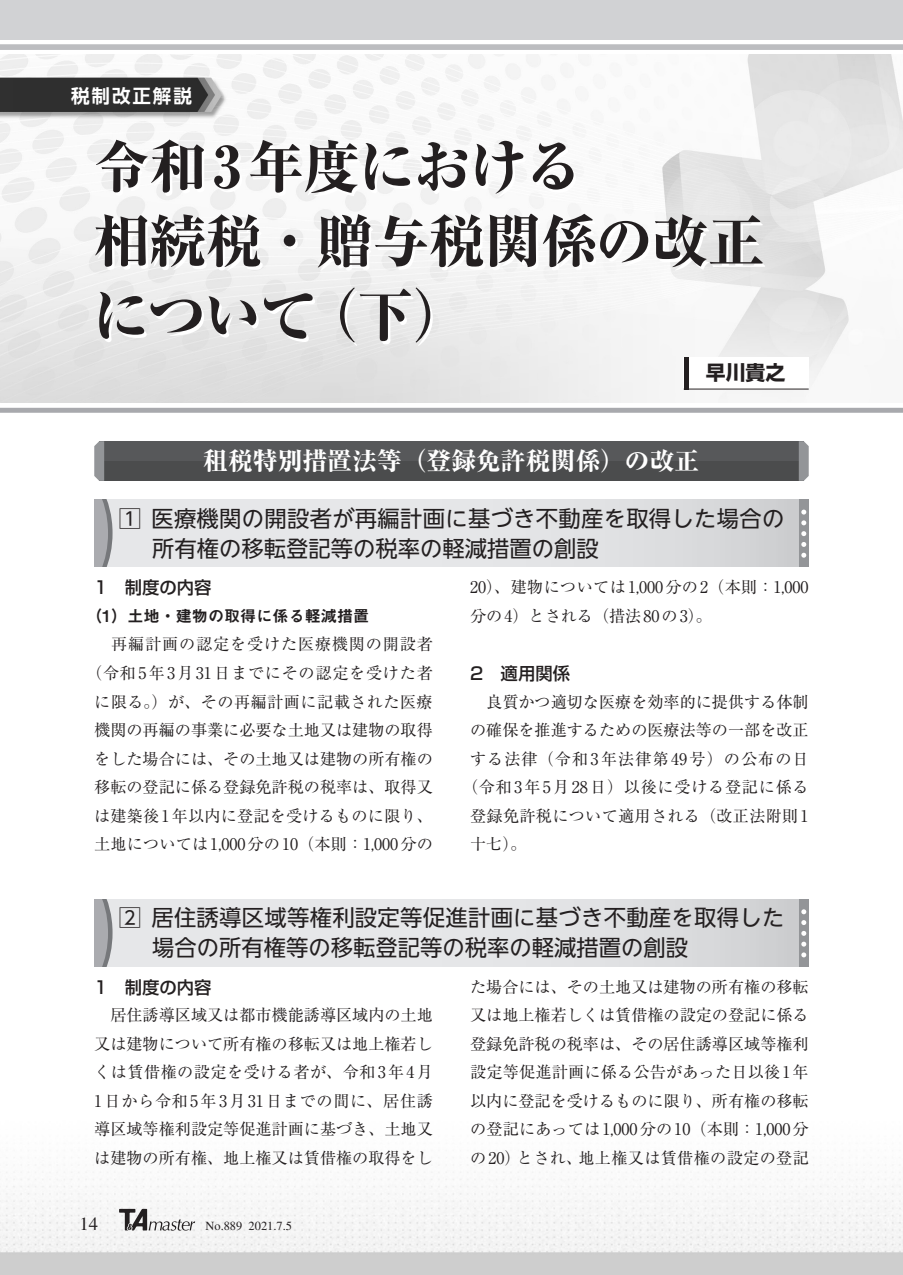
<style>
.page{position:relative;width:903px;height:1275px;background:#fff}
.page>*{position:absolute;margin:0;border:0;box-sizing:border-box;transform-origin:0 0}
.t1{font:800 57.05px/74.4px "Ryumin Pr 6";letter-spacing:-.02em;color:#231f20}
.t2{font:800 24.85px "Ryumin Pr 6";color:#fff}
.t3{font:22.4px/29.8px "UD Shin Go NT Pr 6";letter-spacing:.015em;color:#231f20}
.t4{font:700 19.78px "Shin Go Pr 6";color:#231f20}
.t5{font:700 18.55px "UD Shin Go NT Pr 6 De";letter-spacing:.1em;color:#fff}
.t6{font:18.55px "Times";color:#231f20}
.t7{font:500 17.32px "Shin Go Pr 6";color:#231f20}
.t8{font:16.1px/28.5px "Ryumin Pr 6";letter-spacing:.01em;color:#231f20;text-align:justify}
.t9{font:16.1px "Ryumin Pr 6";letter-spacing:.045em;color:#231f20}
.t10{font:16.1px "Ryumin Pr 6";letter-spacing:.065em;color:#231f20}
.t11{font:16.1px "Midashi Go Pr 6 MB31";color:#231f20}
.t12{font:12.42px "Times";color:#231f20}
</style>
<div class="page">
<img style="left:0;top:1172px;width:903px;height:103px">
<img style="left:0;top:55px;width:903px;height:348px">
<div style="left:0;top:408px;width:903px;height:5px;background:#a8a9ad"></div>
<div style="left:0;top:0;width:903px;height:40px;background:#d1d2d4"></div>
<div style="left:0;top:45px;width:903px;height:5px;background:#bcbdc0"></div>
<div style="left:684px;top:357px;width:125px;height:32px;background:#fff"></div>
<hr style="left:684px;top:357px;width:4px;height:32px;background:#231f20">
<hr style="left:684px;top:389px;width:125px;height:1px;background:#231f20">
<div style="left:99px;top:441px;width:705px;height:40px;background:#57585a"></div>
<div style="left:99px;top:461px;width:705px;height:20px;background:#4b4c4d"></div>
<svg style="left:94px;top:441px;width:10px;height:40px"></svg>
<svg style="left:799px;top:441px;width:10px;height:40px"></svg>
<div style="left:94px;top:499px;width:713px;height:68px;background:linear-gradient(to right,#ecedef,#d7d8da)"></div>
<svg style="left:108px;top:499px;width:5px;height:68px"></svg>
<div style="left:94px;top:499px;width:14px;height:68px;background:#aaabaf"></div>
<div style="left:799px;top:499px;width:10px;height:68px;background:#939598"></div>
<svg style="left:801px;top:531px;width:5px;height:5px"></svg>
<svg style="left:801px;top:542px;width:5px;height:5px"></svg>
<svg style="left:801px;top:510px;width:5px;height:15px"></svg>
<svg style="left:801px;top:553px;width:5px;height:5px"></svg>
<div style="left:94px;top:899px;width:713px;height:68px;background:linear-gradient(to right,#ecedef,#d7d8da)"></div>
<svg style="left:108px;top:899px;width:5px;height:68px"></svg>
<div style="left:94px;top:899px;width:14px;height:68px;background:#aaabaf"></div>
<div style="left:799px;top:899px;width:10px;height:68px;background:#939598"></div>
<svg style="left:801px;top:920px;width:5px;height:5px"></svg>
<svg style="left:801px;top:931px;width:5px;height:5px"></svg>
<svg style="left:801px;top:909px;width:5px;height:5px"></svg>
<svg style="left:801px;top:942px;width:5px;height:15px"></svg>
<svg style="left:119px;top:1209px;width:76px;height:22px"></svg>
<p class="t5" style="left:71px;top:80px;width:122px">税制改正解説</p>
<h1 class="t1" style="left:93px;top:127px;width:673px">令和 3年度における<br>相続税・贈与税関係の改正について（下）</h1>
<p class="t4" style="left:706px;top:357px;width:81px">早川貴之</p>
<h2 class="t2" style="left:203px;top:442px;width:498px">租税特別措置法等（登録免許税関係）の改正</h2>
<h3 class="t3" style="left:152px;top:503px;width:634px;text-indent:-33px">1 医療機関の開設者が再編計画に基づき不動産を取得した場合の所有権の移転登記等の税率の軽減措置の創設</h3>
<p class="t7" style="left:94px;top:574px;width:119px">1　制度の内容</p>
<p class="t11" style="left:86px;top:603px;width:285px">（1）土地・建物の取得に係る軽減措置</p>
<p class="t8" style="left:86px;top:629px;width:348px;text-align:center">　再編計画の認定を受けた医療機関の開設者（令和5年3月31日までにその認定を受けた者に限る。）が、その再編計画に記載された医療機関の再編の事業に必要な土地又は建物の取得をした場合には、その土地又は建物の所有権の移転の登記に係る登録免許税の税率は、取得又は建築後1年以内に登記を受けるものに限り、土地については1,000分の10（本則：1,000分の</p>
<p class="t8" style="left:470px;top:572px;width:340px">20）、建物については1,000分の2（本則：1,000分の4）とされる（措法80の3）。</p>
<p class="t7" style="left:470px;top:659px;width:101px">2　適用関係</p>
<p class="t8" style="left:470px;top:686px;width:340px">　良質かつ適切な医療を効率的に提供する体制</p>
<p class="t8" style="left:470px;top:715px;width:340px">の確保を推進するための医療法等の一部を改正</p>
<p class="t10" style="left:470px;top:746px;width:340px">する法律（令和3年法律第49号）の公布の日</p>
<p class="t9" style="left:462px;top:774px;width:348px">（令和3年5月28日）以後に受ける登記に係る</p>
<p class="t8" style="left:470px;top:800px;width:340px">登録免許税について適用される（改正法附則1</p>
<p class="t8" style="left:470px;top:829px;width:58px">十七）。</p>
<h3 class="t3" style="left:152px;top:902px;width:634px;text-indent:-33px">2 居住誘導区域等権利設定等促進計画に基づき不動産を取得した場合の所有権等の移転登記等の税率の軽減措置の創設</h3>
<p class="t7" style="left:94px;top:973px;width:119px">1　制度の内容</p>
<p class="t8" style="left:94px;top:1000px;width:340px">　居住誘導区域又は都市機能誘導区域内の土地又は建物について所有権の移転又は地上権若しくは賃借権の設定を受ける者が、令和3年4月1日から令和5年3月31日までの間に、居住誘導区域等権利設定等促進計画に基づき、土地又は建物の所有権、地上権又は賃借権の取得をし</p>
<p class="t6" style="left:79px;top:1214px;width:20px">14</p>
<p class="t12" style="left:206px;top:1219px;width:88px">No.889 2021.7.5</p>
<p class="t8" style="left:470px;top:972px;width:340px">た場合には、その土地又は建物の所有権の移転又は地上権若しくは賃借権の設定の登記に係る登録免許税の税率は、その居住誘導区域等権利設定等促進計画に係る公告があった日以後1年以内に登記を受けるものに限り、所有権の移転の登記にあっては1,000分の10（本則：1,000分の20）とされ、地上権又は賃借権の設定の登記</p>
</div>
